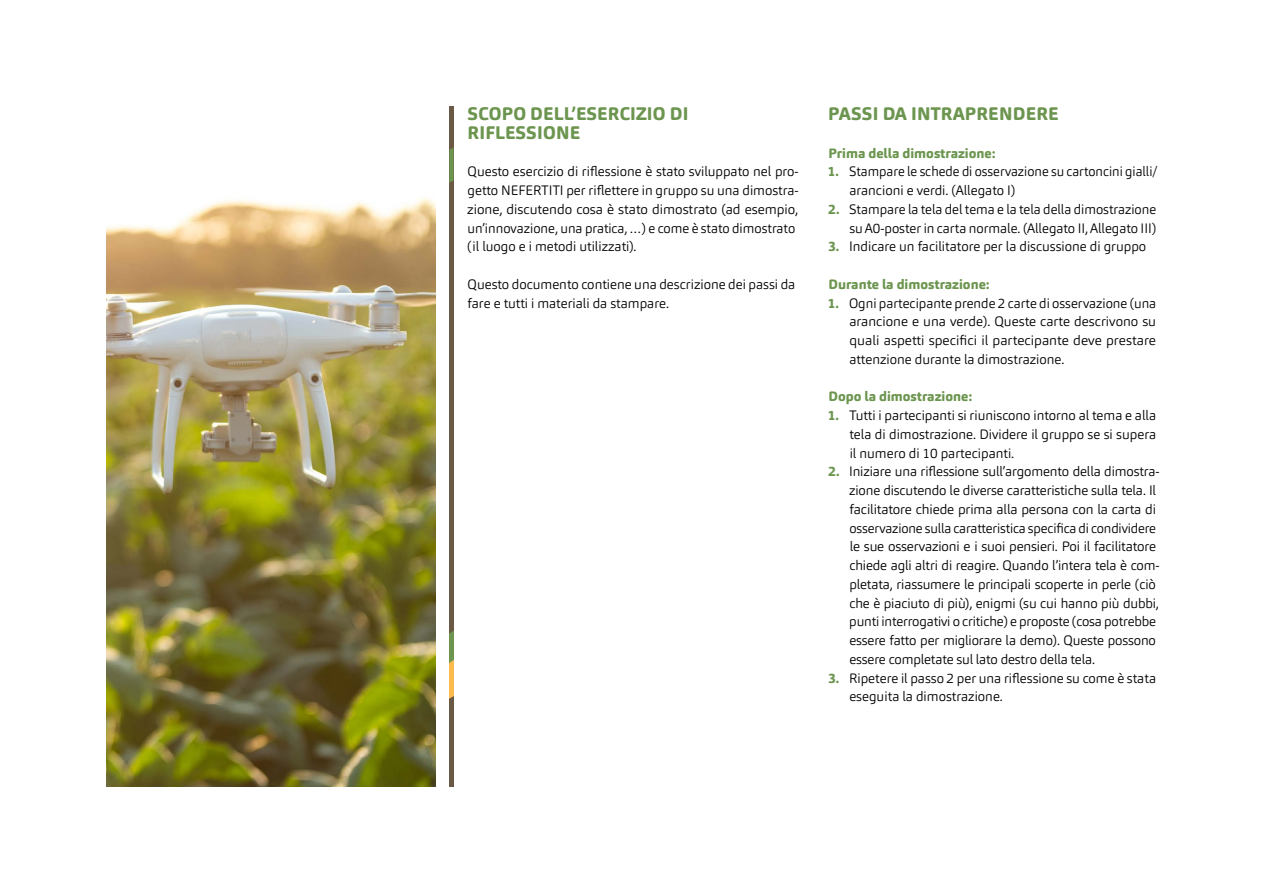
<style>
.page{position:relative;width:1263px;height:893px;background:#fff}
.page>*{position:absolute;margin:0;border:0;box-sizing:border-box;transform-origin:0 0}
.t1{font:800 18px/18.8px "Carnas";letter-spacing:.01em;color:#6c954f}
.t2{font:300 13.5px/18.8px "Carnas";color:#000}
.t3{font:800 13.5px "Carnas";color:#6c954f}
.s1{font-weight:800;color:#6c954f}
</style>
<div class="page">
<div style="left:449px;top:106px;width:5px;height:681px;background:#6a5945"></div>
<svg style="left:449px;top:147px;width:5px;height:36px"></svg>
<svg style="left:449px;top:630px;width:5px;height:69px"></svg>
<img style="left:106px;top:198px;width:329px;height:589px">
<h1 class="t1" style="left:467px;top:104px;width:222px">SCOPO DELL’ESERCIZIO DI<br>RIFLESSIONE</h1>
<p class="t2" style="left:467px;top:162px;width:333px">Questo esercizio di riflessione è stato sviluppato nel pro&shy;getto NEFERTITI per riflettere in gruppo su una dimostra&shy;zione, discutendo cosa è stato dimostrato (ad esempio, un’innovazione, una pratica, …) e come è stato dimostrato (il luogo e i metodi utilizzati).</p>
<p class="t2" style="left:468px;top:275px;width:329px">Questo documento contiene una descrizione dei passi da fare e tutti i materiali da stampare.</p>
<h1 class="t1" style="left:828px;top:104px;width:232px">PASSI DA INTRAPRENDERE</h1>
<p class="t3" style="left:828px;top:144px;width:168px">Prima della dimostrazione:</p>
<p class="t2" style="left:849px;top:162px;width:310px;text-indent:-22px"><span class="s1">1.</span> Stampare le schede di osservazione su cartoncini gialli/ arancioni e verdi. (Allegato I)</p>
<p class="t2" style="left:828px;top:200px;width:330px;text-align:right"><span class="s1">2.</span> Stampare la tela del tema e la tela della dimostrazione su A0-poster in carta normale. (Allegato II, Allegato III)</p>
<p class="t2" style="left:828px;top:237px;width:320px"><span class="s1">3.</span> Indicare un facilitatore per la discussione di gruppo</p>
<p class="t3" style="left:828px;top:275px;width:163px">Durante la dimostrazione:</p>
<p class="t2" style="left:849px;top:293px;width:308px;text-align:justify;text-indent:-22px"><span class="s1">1.</span> Ogni partecipante prende 2 carte di osservazione (una arancione e una verde). Queste carte descrivono su quali aspetti specifici il partecipante deve prestare attenzione durante la dimostrazione.</p>
<p class="t3" style="left:828px;top:388px;width:145px">Dopo la dimostrazione:</p>
<p class="t2" style="left:849px;top:406px;width:308px;text-align:justify;text-indent:-22px"><span class="s1">1.</span> Tutti i partecipanti si riuniscono intorno al tema e alla tela di dimostrazione. Dividere il gruppo se si supera il numero di 10 partecipanti.</p>
<p class="t2" style="left:849px;top:462px;width:312px;text-indent:-21px"><span class="s1">2.</span> Iniziare una riflessione sull’argomento della dimostra&shy;zione discutendo le diverse caratteristiche sulla tela. Il facilitatore chiede prima alla persona con la carta di osservazione sulla caratteristica specifica di condividere le sue osservazioni e i suoi pensieri. Poi il facilitatore chiede agli altri di reagire. Quando l’intera tela è com&shy;pletata, riassumere le principali scoperte in perle (ciò che è piaciuto di più), enigmi (su cui hanno più dubbi, punti interrogativi o critiche) e proposte (cosa potrebbe essere fatto per migliorare la demo). Queste possono essere completate sul lato destro della tela.</p>
<p class="t2" style="left:849px;top:668px;width:308px;text-indent:-21px"><span class="s1">3.</span> Ripetere il passo 2 per una riflessione su come è stata eseguita la dimostrazione.</p>
</div>
